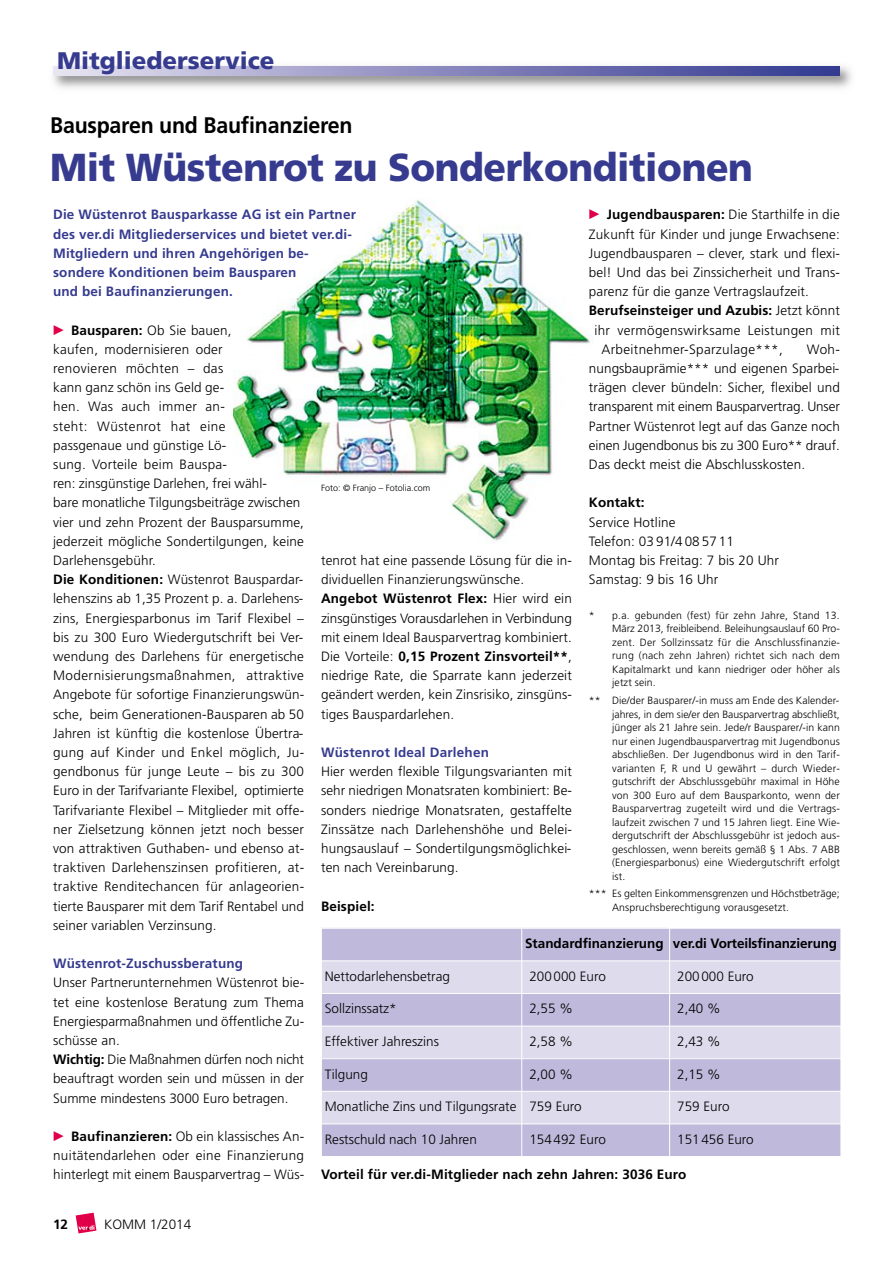
<style>
.page{position:relative;width:893px;height:1263px;background:#fff}
.page>*{position:absolute;margin:0;border:0;box-sizing:border-box;transform-origin:0 0}
.t1{font:900 39px "Frutiger";letter-spacing:-.01em;color:#363b8f;scale:.95 1}
.t2{font:900 24px "Frutiger";color:#363b8f}
.t3{font:700 22.5px "Frutiger";letter-spacing:-.01em;color:#000;scale:.95 1}
.t4{font:300 13.5px/19.2px "Frutiger";letter-spacing:.01em;color:#000}
.t5{font:700 13.5px/19.2px "Frutiger";letter-spacing:.01em;color:#363b8f}
.t6{font:700 13.5px "Frutiger";letter-spacing:.005em;color:#000}
.t7{font:300 10.5px/13.5px "Frutiger";letter-spacing:.01em;color:#000;text-align:justify}
.t8{font:300 9px "Frutiger";color:#000}
.s1{font-weight:700}
.s2{font-weight:300}
</style>
<div class="page">
<svg style="left:76px;top:1213px;width:20px;height:20px"></svg>
<img style="left:53px;top:66px;width:799px;height:22px">
<svg style="left:53px;top:66px;width:787px;height:9px"></svg>
<div style="left:322px;top:929px;width:347px;height:31px;background:#bfbadb"></div>
<div style="left:670px;top:928px;width:171px;height:33px;background:#bfbadb"></div>
<div style="left:321px;top:961px;width:201px;height:32px;background:#dedbed"></div>
<div style="left:522px;top:961px;width:148px;height:32px;background:#dedbed"></div>
<div style="left:670px;top:961px;width:171px;height:32px;background:#dedbed"></div>
<div style="left:321px;top:993px;width:201px;height:33px;background:#bfbadb"></div>
<div style="left:522px;top:993px;width:148px;height:33px;background:#bfbadb"></div>
<div style="left:670px;top:993px;width:171px;height:33px;background:#bfbadb"></div>
<div style="left:321px;top:1026px;width:201px;height:33px;background:#dedbed"></div>
<div style="left:522px;top:1026px;width:148px;height:33px;background:#dedbed"></div>
<div style="left:670px;top:1026px;width:171px;height:33px;background:#dedbed"></div>
<div style="left:321px;top:1059px;width:201px;height:32px;background:#bfbadb"></div>
<div style="left:522px;top:1059px;width:148px;height:32px;background:#bfbadb"></div>
<div style="left:670px;top:1059px;width:171px;height:32px;background:#bfbadb"></div>
<div style="left:321px;top:1091px;width:201px;height:33px;background:#dedbed"></div>
<div style="left:522px;top:1091px;width:148px;height:33px;background:#dedbed"></div>
<div style="left:670px;top:1091px;width:171px;height:33px;background:#dedbed"></div>
<div style="left:321px;top:1124px;width:201px;height:33px;background:#bfbadb"></div>
<div style="left:522px;top:1124px;width:148px;height:33px;background:#bfbadb"></div>
<div style="left:670px;top:1124px;width:171px;height:33px;background:#bfbadb"></div>
<hr style="left:321px;top:928px;width:1px;height:229px;background:#fff">
<hr style="left:521px;top:928px;width:1px;height:229px;background:#fff">
<hr style="left:669px;top:928px;width:1px;height:229px;background:#fff">
<hr style="left:840px;top:928px;width:1px;height:229px;background:#fff">
<hr style="left:321px;top:928px;width:520px;height:1px;background:#fff">
<hr style="left:321px;top:960px;width:520px;height:1px;background:#fff">
<hr style="left:321px;top:993px;width:520px;height:1px;background:#fff">
<hr style="left:321px;top:1026px;width:520px;height:1px;background:#fff">
<hr style="left:321px;top:1058px;width:520px;height:1px;background:#fff">
<hr style="left:321px;top:1091px;width:520px;height:1px;background:#fff">
<hr style="left:321px;top:1123px;width:520px;height:1px;background:#fff">
<hr style="left:321px;top:1156px;width:520px;height:1px;background:#fff">
<img style="left:234px;top:200px;width:360px;height:341px">
<svg style="left:590px;top:210px;width:4px;height:9px"></svg>
<h2 class="t2" style="left:57px;top:52px;width:219px">Mitgliederservice</h2>
<h3 class="t3" style="left:50px;top:117px;width:320px">Bausparen und Baufinanzieren</h3>
<h1 class="t1" style="left:50px;top:153px;width:741px">Mit Wüstenrot zu Sonderkonditionen</h1>
<p class="t4" style="left:607px;top:206px;width:234px"><span class="s1">Jugendbausparen:</span> Die Starthilfe in die</p>
<p class="t4" style="left:589px;top:225px;width:252px">Zukunft für Kinder und junge Erwachsene:</p>
<p class="t4" style="left:589px;top:244px;width:253px">Jugendbausparen – clever, stark und flexi-</p>
<p class="t4" style="left:589px;top:263px;width:253px">bel! Und das bei Zinssicherheit und Trans-</p>
<p class="t4" style="left:589px;top:283px;width:222px">parenz für die ganze Vertragslaufzeit.</p>
<p class="t6" style="left:589px;top:306px;width:252px">Berufseinsteiger und Azubis: <span class="s2">Jetzt könnt</span></p>
<p class="t4" style="left:594px;top:321px;width:247px">ihr vermögenswirksame Leistungen mit</p>
<p class="t4" style="left:601px;top:340px;width:183px">Arbeitnehmer-Sparzulage***,</p>
<p class="t5" style="left:53px;top:206px;width:304px">Die Wüstenrot Bausparkasse AG ist ein Partner des ver.di Mitgliederservices und bietet ver.di-Mitgliedern und ihren Angehörigen be&shy;sondere Konditionen beim Bausparen<br>und bei Baufinanzierungen.</p>
<p class="t4" style="left:53px;top:321px;width:253px;text-indent:18px"><span class="s1">Bausparen:</span> Ob Sie bauen,<br>kaufen, modernisieren oder<br>renovieren möchten – das<br>kann ganz schön ins Geld ge-<br>hen. Was auch immer an-<br>steht: Wüstenrot hat eine<br>passgenaue und günstige Lö-<br>sung. Vorteile beim Bauspa-<br>ren: zinsgünstige Darlehen, frei wähl-<br>bare monatliche Tilgungsbeiträge zwischen vier und zehn Prozent der Bausparsumme, jederzeit mögliche Sondertilgungen, keine Darlehensgebühr.<br><span class="s1">Die Konditionen:</span> Wüstenrot Bauspardar&shy;lehenszins ab 1,35 Prozent p. a. Darlehens&shy;zins, Energiesparbonus im Tarif Flexibel – bis zu 300 Euro Wiedergutschrift bei Ver&shy;wendung des Darlehens für energetische Modernisierungsmaßnahmen, attraktive Angebote für sofortige Finanzierungswün&shy;sche, beim Generationen-Bausparen ab 50<br>Jahren ist künftig die kostenlose Übertra&shy;gung auf Kinder und Enkel möglich, Ju&shy;gendbonus für junge Leute – bis zu 300<br>Euro in der Tarifvariante Flexibel, optimierte Tarifvariante Flexibel – Mitglieder mit offe&shy;ner Zielsetzung können jetzt noch besser von attraktiven Guthaben- und ebenso at&shy;traktiven Darlehenszinsen profitieren, at&shy;traktive Renditechancen für anlageorien&shy;tierte Bausparer mit dem Tarif Rentabel und seiner variablen Verzinsung.</p>
<p class="t5" style="left:53px;top:954px;width:191px">Wüstenrot-Zuschussberatung</p>
<p class="t4" style="left:53px;top:974px;width:253px">Unser Partnerunternehmen Wüstenrot bie&shy;tet eine kostenlose Beratung zum Thema Energiesparmaßnahmen und öffentliche Zu&shy;schüsse an.<br><span class="s1">Wichtig:</span> Die Maßnahmen dürfen noch nicht beauftragt worden sein und müssen in der Summe mindestens 3000 Euro betragen.</p>
<p class="t4" style="left:53px;top:1127px;width:253px;text-align:justify;text-indent:18px"><span class="s1">Baufinanzieren:</span> Ob ein klassisches An&shy;nuitätendarlehen oder eine Finanzierung hinterlegt mit einem Bausparvertrag – Wüs-</p>
<p class="t4" style="left:589px;top:340px;width:252px;text-align:justify;text-indent:218px">Woh&shy;nungsbauprämie*** und eigenen Sparbei&shy;trägen clever bündeln: Sicher, flexibel und transparent mit einem Bausparvertrag. Unser Partner Wüstenrot legt auf das Ganze noch einen Jugendbonus bis zu 300 Euro** drauf.<br>Das deckt meist die Abschlusskosten.</p>
<p class="t6" style="left:589px;top:498px;width:57px">Kontakt:</p>
<p class="t4" style="left:589px;top:513px;width:191px">Service Hotline<br>Telefon: 03 91/4 08 57 11<br>Montag bis Freitag: 7 bis 20 Uhr<br>Samstag: 9 bis 16 Uhr</p>
<p class="t8" style="left:321px;top:485px;width:111px">Foto: © Franjo – Fotolia.com</p>
<p class="t4" style="left:321px;top:551px;width:253px">tenrot hat eine passende Lösung für die in&shy;dividuellen Finanzierungswünsche.<br><span class="s1">Angebot Wüstenrot Flex:</span> Hier wird ein zinsgünstiges Vorausdarlehen in Verbindung mit einem Ideal Bausparvertrag kombiniert.<br>Die Vorteile: <span class="s1">0,15 Prozent Zinsvorteil**</span>, niedrige Rate, die Sparrate kann jederzeit geändert werden, kein Zinsrisiko, zinsgüns&shy;tiges Bauspardarlehen.</p>
<p class="t5" style="left:321px;top:743px;width:169px">Wüstenrot Ideal Darlehen</p>
<p class="t4" style="left:321px;top:763px;width:253px;text-align:justify">Hier werden flexible Tilgungsvarianten mit sehr niedrigen Monatsraten kombiniert: Be&shy;sonders niedrige Monatsraten, gestaffelte Zinssätze nach Darlehenshöhe und Belei&shy;hungsauslauf – Sondertilgungsmöglichkei&shy;ten nach Vereinbarung.</p>
<p class="t6" style="left:321px;top:901px;width:55px">Beispiel:</p>
<p class="t7" style="left:612px;top:609px;width:229px;text-indent:-23px">* p.a. gebunden (fest) für zehn Jahre, Stand 13.<br>März 2013, freibleibend. Beleihungsauslauf 60 Pro&shy;zent. Der Sollzinssatz für die Anschlussfinanzie&shy;rung (nach zehn Jahren) richtet sich nach dem Kapitalmarkt und kann niedriger oder höher als jetzt sein.</p>
<p class="t7" style="left:612px;top:694px;width:229px;text-indent:-23px">** Die/der Bausparer/-in muss am Ende des Kalender&shy;jahres, in dem sie/er den Bausparvertrag abschließt, jünger als 21 Jahre sein. Jede/r Bausparer/-in kann nur einen Jugendbausparvertrag mit Jugendbonus abschließen. Der Jugendbonus wird in den Tarif&shy;varianten F, R und U gewährt – durch Wieder&shy;gutschrift der Abschlussgebühr maximal in Höhe von 300 Euro auf dem Bausparkonto, wenn der Bausparvertrag zugeteilt wird und die Vertrags&shy;laufzeit zwischen 7 und 15 Jahren liegt. Eine Wie&shy;dergutschrift der Abschlussgebühr ist jedoch aus&shy;geschlossen, wenn bereits gemäß § 1 Abs. 7 ABB (Energiesparbonus) eine Wiedergutschrift erfolgt ist.</p>
<p class="t7" style="left:612px;top:888px;width:229px;text-indent:-23px">*** Es gelten Einkommensgrenzen und Höchstbeträge;<br>Anspruchsberechtigung vorausgesetzt.</p>
<p class="t6" style="left:525px;top:938px;width:314px">Standardfinanzierung ver.di Vorteilsfinanzierung</p>
<p class="t4" style="left:325px;top:967px;width:127px">Nettodarlehensbetrag</p>
<p class="t4" style="left:529px;top:967px;width:78px">200000 Euro</p>
<p class="t4" style="left:677px;top:967px;width:78px">200000 Euro</p>
<p class="t4" style="left:325px;top:1000px;width:73px">Sollzinssatz*</p>
<p class="t4" style="left:529px;top:1000px;width:45px">2,55 %</p>
<p class="t4" style="left:677px;top:1000px;width:45px">2,40 %</p>
<p class="t4" style="left:325px;top:1032px;width:116px">Effektiver Jahreszins</p>
<p class="t4" style="left:529px;top:1032px;width:45px">2,58 %</p>
<p class="t4" style="left:677px;top:1032px;width:45px">2,43 %</p>
<p class="t4" style="left:325px;top:1065px;width:45px">Tilgung</p>
<p class="t4" style="left:529px;top:1065px;width:45px">2,00 %</p>
<p class="t4" style="left:677px;top:1065px;width:45px">2,15 %</p>
<p class="t4" style="left:325px;top:1098px;width:258px">Monatliche Zins und Tilgungsrate 759 Euro</p>
<p class="t4" style="left:677px;top:1098px;width:54px">759 Euro</p>
<p class="t4" style="left:325px;top:1130px;width:154px">Restschuld nach 10 Jahren</p>
<p class="t4" style="left:529px;top:1130px;width:78px">154492 Euro</p>
<p class="t4" style="left:677px;top:1130px;width:78px">151456 Euro</p>
<p class="t6" style="left:321px;top:1170px;width:367px">Vorteil für ver.di-Mitglieder nach zehn Jahren: 3036 Euro</p>
<p class="t6" style="left:53px;top:1220px;width:17px">12</p>
<p class="t4" style="left:104px;top:1216px;width:89px">KOMM 1/2014</p>
</div>
